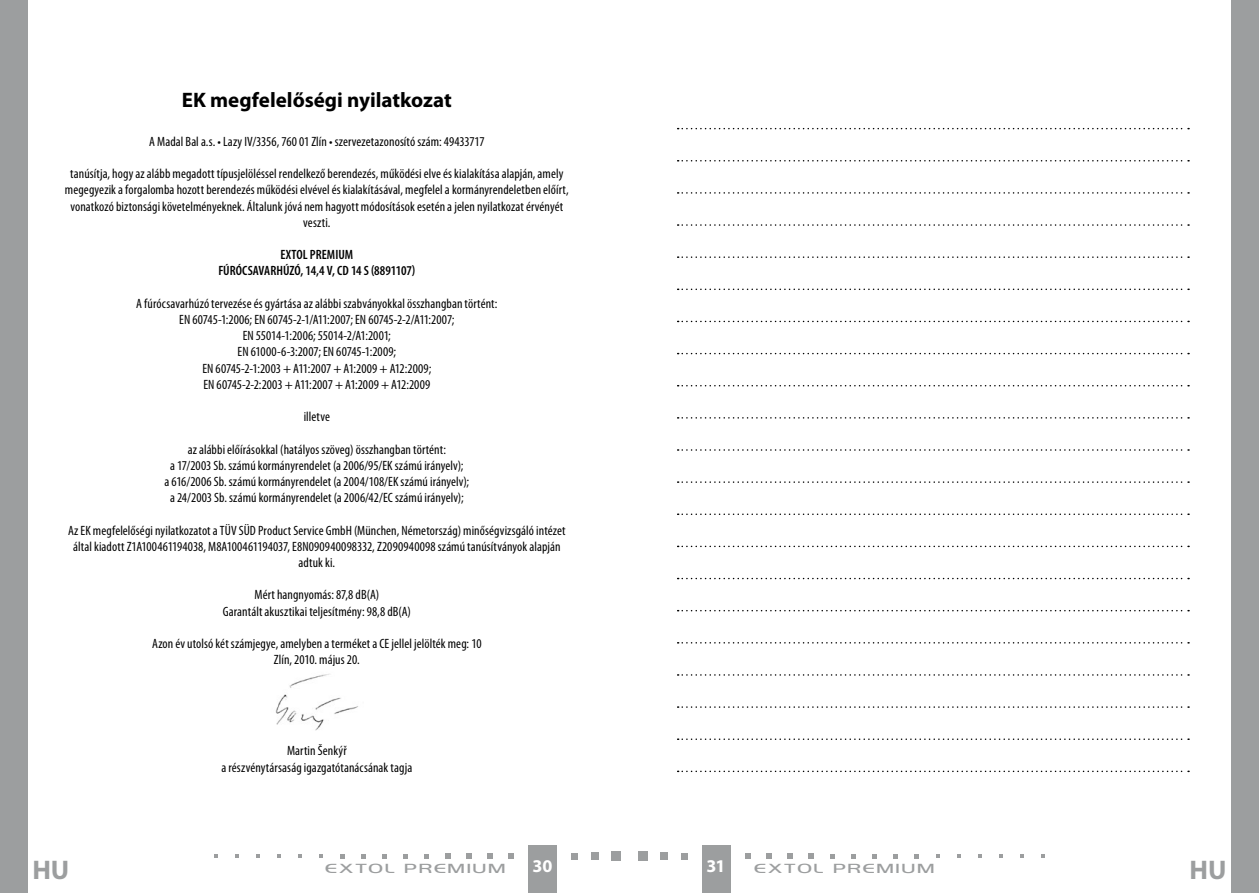
<style>
.page{position:relative;width:1259px;height:893px;background:#fff}
.page>*{position:absolute;margin:0;border:0;box-sizing:border-box;transform-origin:0 0}
.t1{font:700 27px "Myriad Pro";color:#9c9e9f}
.t2{font:700 21px "Myriad Pro";color:#000}
.t3{font:700 18px "Myriad Pro";color:#fff}
.t4{font:condensed 13.5px/16.2px "Myriad Pro";letter-spacing:.005em;color:#000;text-align:center}
.t5{font:600 condensed 13.5px "Myriad Pro";color:#000}
.t6{font:12px "Highland Gothic Light Medium CE";letter-spacing:.12em;color:#9c9e9f;scale:1.5 1}
</style>
<div class="page">
<div style="left:528px;top:844px;width:28px;height:49px;background:#9c9e9f"></div>
<div style="left:612px;top:851px;width:9px;height:10px;background:#9c9e9f"></div>
<div style="left:591px;top:852px;width:8px;height:8px;background:#9c9e9f"></div>
<svg style="left:571px;top:853px;width:6px;height:6px"></svg>
<svg style="left:508px;top:853px;width:5px;height:6px"></svg>
<svg style="left:487px;top:853px;width:5px;height:6px"></svg>
<svg style="left:466px;top:853px;width:5px;height:6px"></svg>
<svg style="left:445px;top:853px;width:5px;height:6px"></svg>
<svg style="left:424px;top:854px;width:5px;height:4px"></svg>
<svg style="left:403px;top:854px;width:5px;height:4px"></svg>
<svg style="left:382px;top:854px;width:5px;height:4px"></svg>
<svg style="left:361px;top:854px;width:5px;height:4px"></svg>
<svg style="left:340px;top:854px;width:4px;height:4px"></svg>
<svg style="left:319px;top:854px;width:4px;height:4px"></svg>
<svg style="left:298px;top:854px;width:4px;height:4px"></svg>
<svg style="left:277px;top:854px;width:4px;height:4px"></svg>
<svg style="left:256px;top:854px;width:4px;height:4px"></svg>
<svg style="left:235px;top:854px;width:4px;height:4px"></svg>
<svg style="left:214px;top:854px;width:4px;height:4px"></svg>
<div style="left:0;top:0;width:28px;height:893px;background:#9c9e9f"></div>
<div style="left:702px;top:844px;width:29px;height:49px;background:#9c9e9f"></div>
<div style="left:1231px;top:0;width:28px;height:893px;background:#9c9e9f"></div>
<div style="left:638px;top:851px;width:9px;height:10px;background:#9c9e9f"></div>
<div style="left:660px;top:852px;width:7px;height:8px;background:#9c9e9f"></div>
<div style="left:681px;top:853px;width:7px;height:6px;background:#9c9e9f"></div>
<svg style="left:745px;top:853px;width:5px;height:6px"></svg>
<svg style="left:766px;top:853px;width:6px;height:6px"></svg>
<svg style="left:787px;top:853px;width:6px;height:6px"></svg>
<svg style="left:808px;top:853px;width:6px;height:6px"></svg>
<svg style="left:830px;top:854px;width:5px;height:4px"></svg>
<svg style="left:851px;top:854px;width:5px;height:4px"></svg>
<svg style="left:872px;top:854px;width:5px;height:4px"></svg>
<svg style="left:893px;top:854px;width:5px;height:4px"></svg>
<svg style="left:914px;top:854px;width:5px;height:4px"></svg>
<svg style="left:936px;top:854px;width:4px;height:4px"></svg>
<svg style="left:957px;top:854px;width:4px;height:4px"></svg>
<svg style="left:978px;top:854px;width:4px;height:4px"></svg>
<svg style="left:999px;top:854px;width:4px;height:4px"></svg>
<svg style="left:1020px;top:854px;width:4px;height:4px"></svg>
<svg style="left:1041px;top:854px;width:4px;height:4px"></svg>
<img style="left:275px;top:674px;width:83px;height:57px">
<svg style="left:677px;top:128px;width:512px;height:1px"></svg>
<svg style="left:677px;top:160px;width:512px;height:2px"></svg>
<svg style="left:677px;top:192px;width:512px;height:2px"></svg>
<svg style="left:677px;top:224px;width:512px;height:2px"></svg>
<svg style="left:677px;top:256px;width:512px;height:2px"></svg>
<svg style="left:677px;top:289px;width:512px;height:1px"></svg>
<svg style="left:677px;top:321px;width:512px;height:1px"></svg>
<svg style="left:677px;top:353px;width:512px;height:1px"></svg>
<svg style="left:677px;top:385px;width:512px;height:1px"></svg>
<svg style="left:677px;top:417px;width:512px;height:2px"></svg>
<svg style="left:677px;top:449px;width:512px;height:2px"></svg>
<svg style="left:677px;top:481px;width:512px;height:2px"></svg>
<svg style="left:677px;top:513px;width:512px;height:2px"></svg>
<svg style="left:677px;top:546px;width:512px;height:1px"></svg>
<svg style="left:677px;top:578px;width:512px;height:1px"></svg>
<svg style="left:677px;top:610px;width:512px;height:1px"></svg>
<svg style="left:677px;top:642px;width:512px;height:2px"></svg>
<svg style="left:677px;top:674px;width:512px;height:2px"></svg>
<svg style="left:677px;top:706px;width:512px;height:2px"></svg>
<svg style="left:677px;top:738px;width:512px;height:2px"></svg>
<svg style="left:677px;top:771px;width:512px;height:1px"></svg>
<h2 class="t2" style="left:182px;top:88px;width:272px">EK megfelelőségi nyilatkozat</h2>
<p class="t4" style="left:149px;top:133px;width:337px">A Madal Bal a.s. •Lazy IV/3356, 760 01 Zlín • szervezetazonosító szám: 49433717</p>
<p class="t4" style="left:65px;top:166px;width:505px">tanúsítja, hogy az alább megadott típusjelöléssel rendelkező berendezés, működési elve és kialakítása alapján, amely megegyezik aforgalomba hozott berendezés működési elvével és kialakításával, megfelel akormányrendeletben előírt, vonatkozó biztonsági követelményeknek. Általunk jóvá nem hagyott módosítások esetén ajelen nyilatkozat érvényét veszti.</p>
<p class="t5" style="left:280px;top:247px;width:66px">EXTOL PREMIUM</p>
<p class="t5" style="left:218px;top:263px;width:31px">FÚRÓCSAVARH</p>
<p class="t5" style="left:283px;top:263px;width:134px">ÚZÓ, 14,4 V, CD 14 S (8891107)</p>
<p class="t4" style="left:136px;top:295px;width:363px">A fúrócsavarhúzó tervezése és gyártása az alábbi szabványokkal összhangban történt:<br>EN 60745-1:2006; EN 60745-2-1/A11:2007; EN 60745-2-2/A11:2007;<br>EN 55014-1:2006; 55014-2/A1:2001;<br>EN 61000-6-3:2007; EN 60745-1:2009;<br>EN 60745-2-1:2003 + A11:2007 + A1:2009 + A12:2009;<br>EN 60745-2-2:2003 + A11:2007 + A1:2009 + A12:2009</p>
<p class="t4" style="left:304px;top:409px;width:28px">illetve</p>
<p class="t4" style="left:164px;top:441px;width:306px">az alábbi előírásokkal (hatályos szöveg) összhangban történt:<br>a 17/2003 Sb. számú kormányrendelet (a 2006/95/EK számú irányelv);<br>a 616/2006 Sb. számú kormányrendelet (a 2004/108/EK számú irányelv); a 24/2003 Sb. számú kormányrendelet (a 2006/42/EC számú irányelv);</p>
<p class="t4" style="left:68px;top:522px;width:499px">Az EK megfelelőségi nyilatkozatot aTÜV SÜD Product Service GmbH (München, Németország) minőségvizsgáló intézet által kiadott Z1A100461194038, M8A100461194037, E8N090940098332, Z2090940098 számú tanúsítványok alapján adtuk ki.</p>
<p class="t4" style="left:223px;top:587px;width:190px">Mért hangnyomás: 87,8 dB(A)<br>Garantált akusztikai teljesítmény: 98,8 dB(A)</p>
<p class="t4" style="left:152px;top:636px;width:331px">Azon év utolsó két számjegye, amelyben aterméket aCE jellel jelölték meg: 10<br>Zlín, 2010. május 20.</p>
<p class="t4" style="left:221px;top:743px;width:192px">Martin Šenkýř<br>a részvénytársaság igazgatótanácsának tagja</p>
<p class="t6" style="left:325px;top:861px;width:122px">EXTOL PREMIUM</p>
<h3 class="t3" style="left:532px;top:856px;width:21px">30</h3>
<h3 class="t3" style="left:706px;top:856px;width:21px">31</h3>
<p class="t6" style="left:754px;top:861px;width:122px">EXTOL PREMIUM</p>
<h1 class="t1" style="left:32px;top:855px;width:38px">HU</h1>
<h1 class="t1" style="left:1189px;top:855px;width:38px">HU</h1>
</div>
